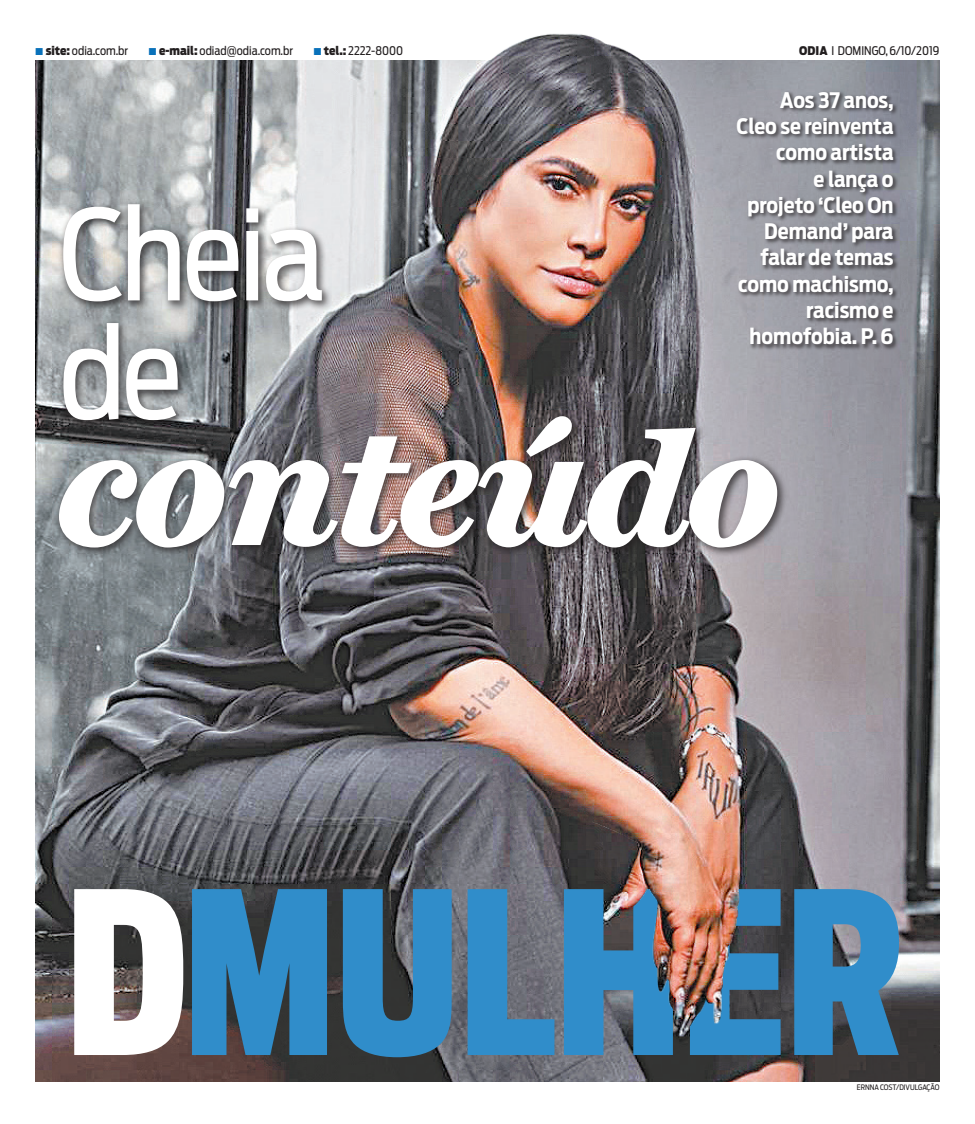
<style>
.page{position:relative;width:975px;height:1124px;background:#fff}
.page>*{position:absolute;margin:0;border:0;box-sizing:border-box;transform-origin:0 0}
.t1{font:900 223.75px "Antenna Extra Cond";letter-spacing:-.005em;color:#308dca}
.t2{font:italic 700 169.12px "Miller Daily Two";letter-spacing:-.015em;color:#fff}
.t3{font:125px/118.8px "Antenna Cond";letter-spacing:-.03em;color:#fff}
.t4{font:700 21.25px/26.2px "Antenna Cond";color:#fff;text-align:right}
.t5{font:11.88px "Antenna Cond";color:#231f20}
.t6{font:7.5px "Antenna Cond";letter-spacing:-.005em;color:#231f20}
.s1{color:#0971ba}
.s2{font-weight:900}
.s3{color:#fff}
</style>
<div class="page">
<img style="left:35px;top:61px;width:904px;height:1020px">
<div style="left:58px;top:199px;width:274px;height:231px;background:#231f20;opacity:.7"></div>
<div style="left:735px;top:90px;width:164px;height:260px;background:#231f20;opacity:.6"></div>
<img style="left:592px;top:803px;width:163px;height:248px">
<img style="left:438px;top:34px;width:325px;height:156px">
<div style="left:54px;top:411px;width:733px;height:147px;background:#231f20;opacity:.7"></div>
<p class="t5" style="left:35px;top:43px;width:94px"><span class="s1">■</span> <span class="s2">site:</span> odia.com.br</p>
<p class="t5" style="left:149px;top:43px;width:146px"><span class="s1">■</span> <span class="s2">e-mail:</span> odiad@odia.com.br</p>
<p class="t5" style="left:314px;top:43px;width:91px"><span class="s1">■</span> <span class="s2">tel.:</span> 2222-8000</p>
<p class="t5" style="left:799px;top:43px;width:69px"><span class="s2">ODIA</span> I Domingo</p>
<p class="t5" style="left:885px;top:43px;width:55px">, 6/10/2019</p>
<p class="t4" style="left:736px;top:87px;width:159px">Aos 37 anos,<br>Cleo se reinventa como artista<br>e lança o<br>projeto ‘Cleo On<br>Demand’ para falar de temas como machismo, racismo e homofobia. P. 6</p>
<h3 class="t3" style="left:59px;top:196px;width:268px">Cheia de</h3>
<h2 class="t2" style="left:56px;top:383px;width:726px">conteúdo</h2>
<h1 class="t1" style="left:65px;top:839px;width:840px"><span class="s3">D</span>MULHER</h1>
<p class="t6" style="left:856px;top:1082px;width:84px">ERNNA COST/DIVULGAÇÃO</p>
</div>
